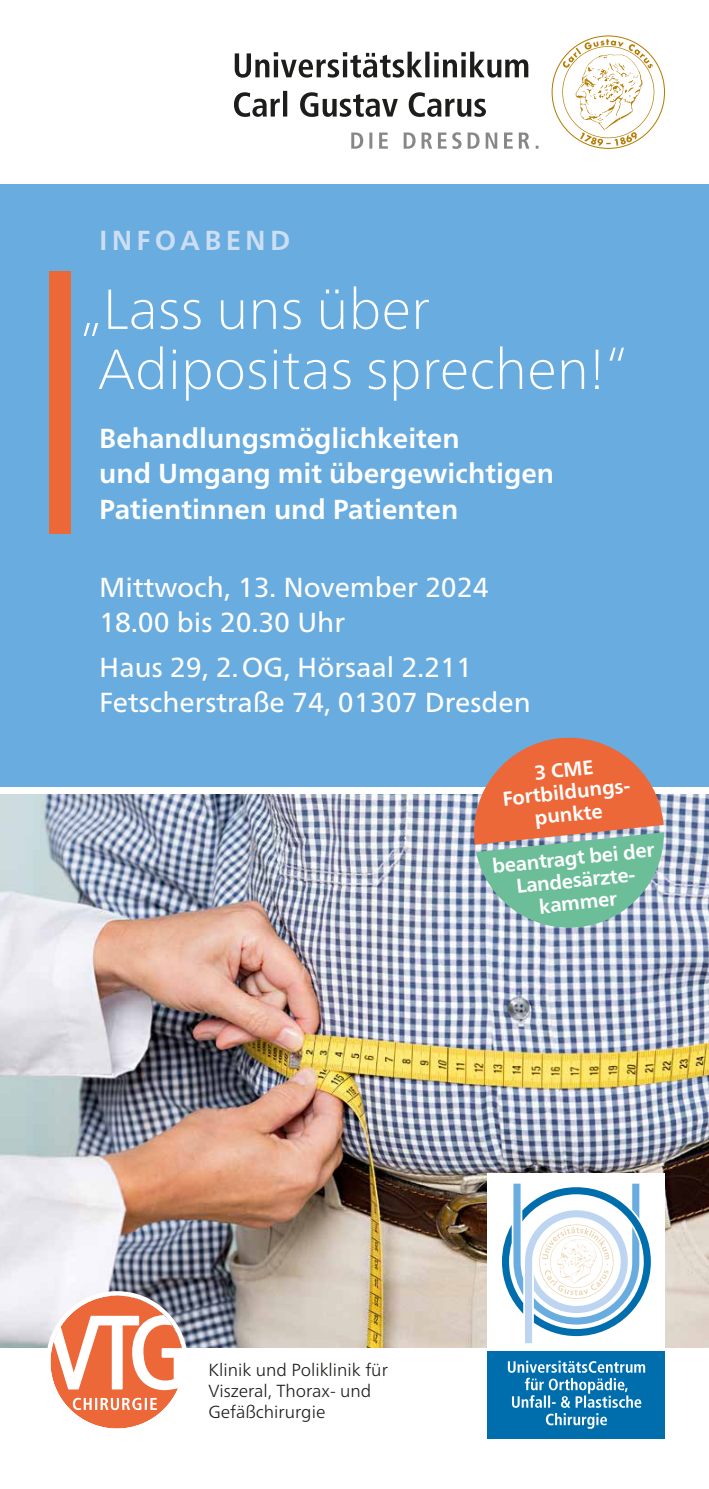
<style>
.page{position:relative;width:709px;height:1489px;background:#fff}
.page>*{position:absolute;margin:0;border:0;box-sizing:border-box;transform-origin:0 0}
.t1{font:100 56.25px/60px "Frutiger Neue LT Pro";color:#fff}
.t2{font:27.5px/35px "Frutiger Neue LT Pro";color:#fff}
.t3{font:700 27.5px/35px "Frutiger Neue LT Pro";color:#fff}
.t4{font:700 27.5px "Frutiger Neue LT Pro";letter-spacing:.15em;color:#cbdef4}
.t5{font:700 20px/22.5px "Frutiger Neue LT Pro";color:#fff;text-align:center}
.t6{font:300 17.5px/21px "Frutiger Neue LT Pro";color:#1d1d1b}
</style>
<div class="page">
<svg style="left:551px;top:35px;width:114px;height:114px"></svg>
<svg style="left:234px;top:52px;width:294px;height:65px"></svg>
<svg style="left:351px;top:132px;width:187px;height:17px"></svg>
<div style="left:0;top:184px;width:709px;height:603px;background:#69acdf"></div>
<div style="left:50px;top:271px;width:21px;height:262px;background:#ed6839"></div>
<img style="left:1px;top:794px;width:708px;height:553px">
<svg style="left:50px;top:1295px;width:132px;height:132px"></svg>
<div style="left:46px;top:1290px;width:142px;height:142px;border:4px solid #fff;border-radius:50%"></div>
<div style="left:488px;top:1350px;width:177px;height:88px;background:#006eac"></div>
<div style="left:488px;top:1172px;width:177px;height:178px;background:#fff"></div>
<svg style="left:502px;top:1183px;width:149px;height:159px"></svg>
<svg style="left:508px;top:1360px;width:137px;height:68px"></svg>
<svg style="left:469px;top:737px;width:195px;height:195px;background:#a99984"></svg>
<hr style="left:0;top:0;width:1px;height:1488px;background:#dadada">
<p class="t4" style="left:99px;top:224px;width:192px">INFOABEND</p>
<h1 class="t1" style="left:98px;top:279px;width:532px;text-indent:-19px">„Lass uns über<br>Adipositas sprechen!“</h1>
<p class="t3" style="left:99px;top:421px;width:456px">Behandlungsmöglichkeiten<br>und Umgang mit übergewichtigen<br>Patientinnen und Patienten</p>
<p class="t2" style="left:99px;top:569px;width:391px">Mittwoch, 13. November 2024<br>18.00 bis 20.30 Uhr</p>
<p class="t2" style="left:99px;top:649px;width:433px">Haus 29, 2.OG, Hörsaal 2.211<br>Fetscherstraße 74, 01307 Dresden</p>
<p class="t5" style="left:499px;top:764px;width:133px;rotate:-6deg">3 CME<br>Fortbildungs&shy;punkte</p>
<p class="t5" style="left:491px;top:855px;width:164px;rotate:-6deg">beantragt bei der<br>Landesärzte-- kammer</p>
<p class="t6" style="left:208px;top:1358px;width:181px">Klinik und Poliklinik für<br>Viszeral, Thorax- und<br>Gefäßchirurgie</p>
</div>
